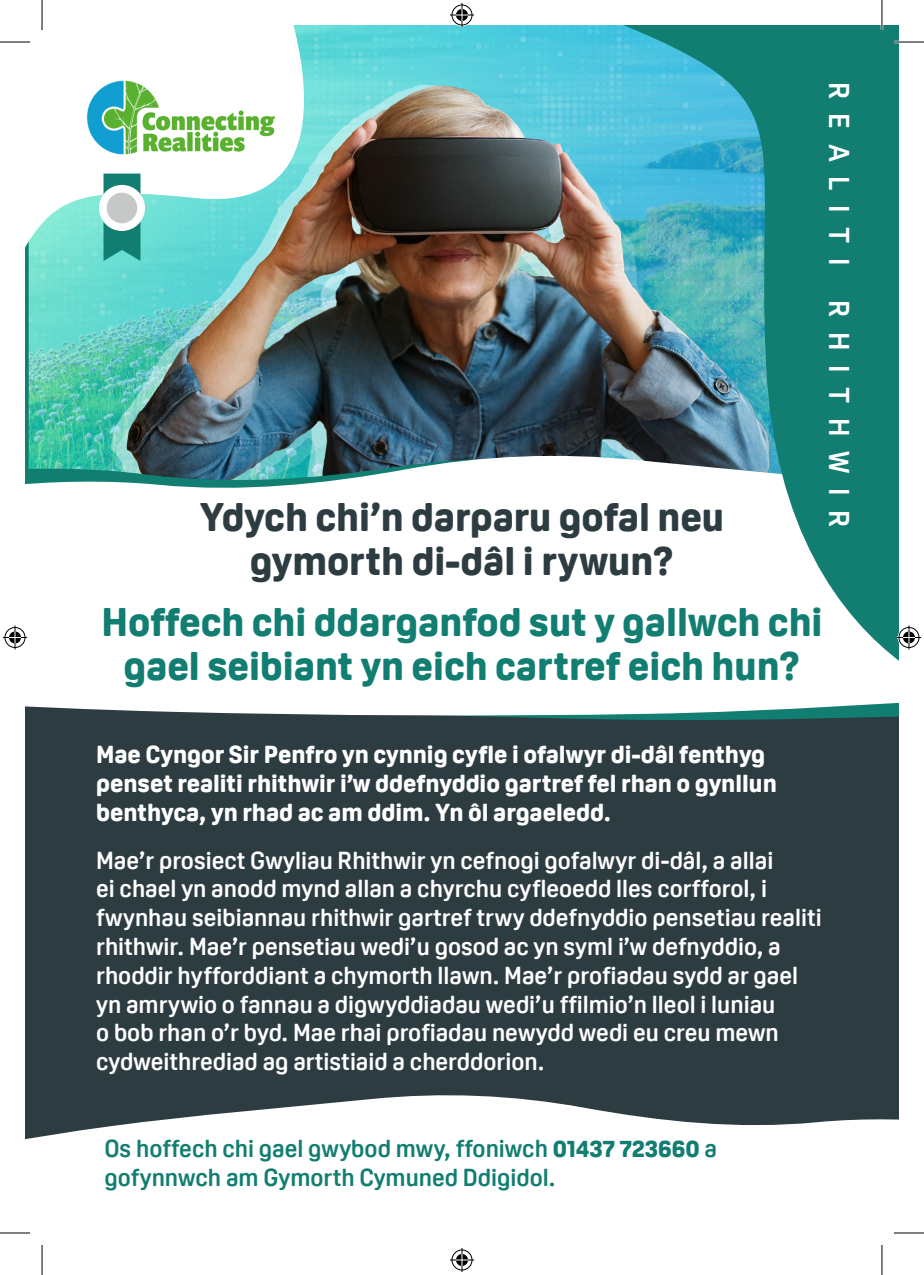
<style>
.page{position:relative;width:924px;height:1275px;background:#fff}
.page>*{position:absolute;margin:0;border:0;box-sizing:border-box;transform-origin:0 0}
.t1{font:800 39px/44px "Oscine";color:#117e71;text-align:center}
.t2{font:800 39px/44px "Oscine";color:#2d3c41;text-align:center}
.t3{font:700 28px "Oscine";letter-spacing:.52em;color:#fff}
.t4{font:700 24px/28.8px "Oscine";color:#fff}
.t5{font:800 24px/28.8px "Oscine";color:#fff}
.t6{font:700 24px/28.8px "Oscine";color:#117e71}
.s1{font-weight:800}
</style>
<div class="page">
<div style="left:25px;top:466px;width:873px;height:784px;background:#2d3c41"></div>
<svg style="left:25px;top:1095px;width:873px;height:155px;background:#e5e7e8"></svg>
<svg style="left:25px;top:359px;width:375px;height:357px;background:#eaecee"></svg>
<img style="left:25px;top:25px;width:349px;height:590px">
<img style="left:80px;top:73px;width:206px;height:90px">
<svg style="left:103px;top:174px;width:37px;height:87px;background:#1f8b7f"></svg>
<div style="left:99px;top:185px;width:46px;height:46px;background:#fff;border-radius:50%"></div>
<div style="left:107px;top:193px;width:30px;height:30px;background:#c6c8c8;border-radius:50%"></div>
<img style="left:400px;top:25px;width:498px;height:692px">
<hr style="left:0;top:41px;width:30px;height:2px;background:#fff">
<hr style="left:893px;top:41px;width:30px;height:2px;background:#fff">
<hr style="left:0;top:1231px;width:30px;height:3px;background:#fff">
<hr style="left:893px;top:1231px;width:30px;height:3px;background:#fff">
<hr style="left:41px;top:0;width:2px;height:30px;background:#fff">
<hr style="left:41px;top:1245px;width:2px;height:30px;background:#fff">
<hr style="left:880px;top:0;width:2px;height:30px;background:#fff">
<hr style="left:880px;top:1245px;width:2px;height:30px;background:#fff">
<hr style="left:0;top:42px;width:30px;height:1px;background:#000">
<hr style="left:893px;top:42px;width:30px;height:1px;background:#000">
<hr style="left:0;top:1232px;width:30px;height:1px;background:#000">
<hr style="left:893px;top:1232px;width:30px;height:1px;background:#000">
<hr style="left:42px;top:0;width:1px;height:30px;background:#000">
<hr style="left:42px;top:1245px;width:1px;height:30px;background:#000">
<hr style="left:881px;top:0;width:1px;height:30px;background:#000">
<hr style="left:881px;top:1245px;width:1px;height:30px;background:#000">
<svg style="left:450px;top:3px;width:24px;height:24px"></svg>
<svg style="left:450px;top:1248px;width:24px;height:24px"></svg>
<svg style="left:3px;top:625px;width:24px;height:24px"></svg>
<svg style="left:896px;top:625px;width:24px;height:24px"></svg>
<p class="t2" style="left:200px;top:495px;width:525px">Ydych chi’n darparu gofal neu gymorth di-dâl i rywun?</p>
<p class="t1" style="left:101px;top:600px;width:722px">Hoffech chi ddarganfod sut y gallwch chi gael seibiant yn eich cartref eich hun?</p>
<p class="t3" style="left:854px;top:82px;width:447px;rotate:90deg">REALITI RHITHWIR</p>
<p class="t5" style="left:96px;top:740px;width:681px">Mae Cyngor Sir Penfro yn cynnig cyfle i ofalwyr di-dâl fenthyg penset realiti rhithwir i’w ddefnyddio gartref fel rhan o gynllun benthyca, yn rhad ac am ddim. Yn ôl argaeledd.</p>
<p class="t4" style="left:96px;top:845px;width:726px">Mae’r prosiect Gwyliau Rhithwir yn cefnogi gofalwyr di-dâl, a allai<br>ei chael yn anodd mynd allan a chyrchu cyfleoedd lles corfforol, i fwynhau seibiannau rhithwir gartref trwy ddefnyddio pensetiau realiti rhithwir. Mae’r pensetiau wedi’u gosod ac yn syml i’w defnyddio, a rhoddir hyfforddiant a chymorth llawn. Mae’r profiadau sydd ar gael yn amrywio o fannau a digwyddiadau wedi’u ffilmio’n lleol i luniau<br>o bob rhan o’r byd. Mae rhai profiadau newydd wedi eu creu mewn cydweithrediad ag artistiaid a cherddorion.</p>
<p class="t6" style="left:104px;top:1134px;width:613px">Os hoffech chi gael gwybod mwy, ffoniwch <span class="s1">01437 723660</span> a gofynnwch am Gymorth Cymuned Ddigidol.</p>
</div>
